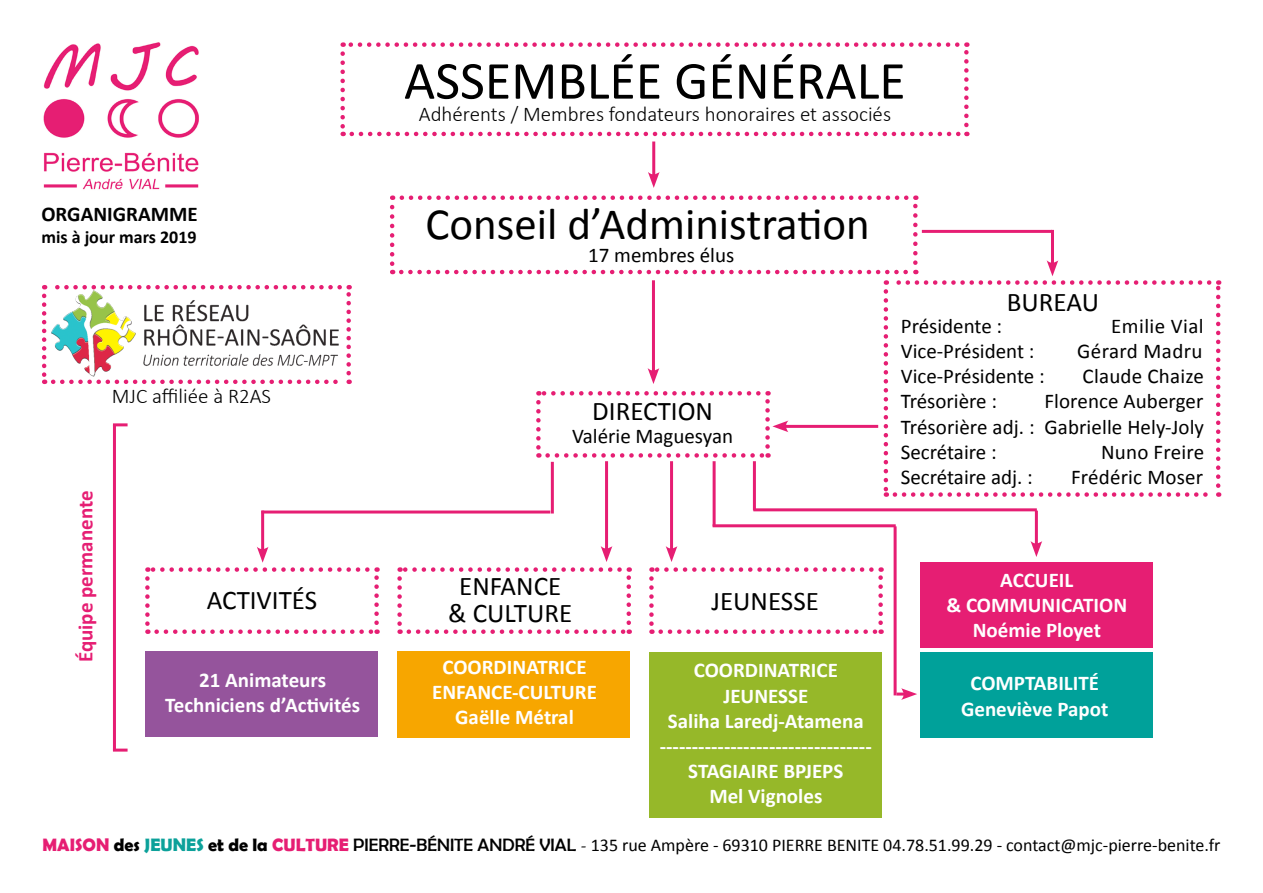
<style>
.page{position:relative;width:1263px;height:893px;background:#fff}
.page>*{position:absolute;margin:0;border:0;box-sizing:border-box;transform-origin:0 0}
.t1{font:54px "Calibri";color:#000}
.t2{font:45px "Calibri";color:#000}
.t3{font:27px/27px "Calibri";color:#000;text-align:center}
.t4{font:700 21px/25.2px "Calibri";color:#fff;text-align:center}
.t5{font:21px/25.2px "Calibri";color:#000;text-align:justify}
.t6{font:300 21px "Calibri";color:#000}
.t7{font:21px "Calibri";letter-spacing:.02em;color:#000}
.t8{font:700 21px "Calibri";color:#e61e73}
.t9{font:700 21px "Calibri";color:#000}
.t10{font:18px "Calibri";color:#000}
.t11{font:700 18px "Calibri";color:#000}
.s1{font-family:"Berlin Sans FB Demi";font-weight:700;color:#e61e73}
.s2{font-family:"Berlin Sans FB Demi";font-weight:700}
.s3{font-family:"Berlin Sans FB Demi";font-weight:700;color:#0ca19a}
.s4{font-family:"Berlin Sans FB"}
.s5{font-family:"Minion Pro"}
</style>
<div class="page">
<img style="left:43px;top:42px;width:156px;height:148px">
<svg style="left:340px;top:54px;width:5px;height:82px"></svg>
<svg style="left:352px;top:132px;width:615px;height:4px"></svg>
<svg style="left:964px;top:42px;width:5px;height:83px"></svg>
<svg style="left:343px;top:42px;width:614px;height:5px"></svg>
<svg style="left:884px;top:291px;width:4px;height:206px"></svg>
<svg style="left:895px;top:492px;width:324px;height:5px"></svg>
<svg style="left:1216px;top:280px;width:4px;height:206px"></svg>
<img style="left:51px;top:291px;width:298px;height:86px">
<svg style="left:42px;top:296px;width:4px;height:88px"></svg>
<svg style="left:53px;top:380px;width:297px;height:4px"></svg>
<svg style="left:346px;top:285px;width:5px;height:88px"></svg>
<svg style="left:44px;top:285px;width:296px;height:4px"></svg>
<svg style="left:536px;top:402px;width:5px;height:56px"></svg>
<svg style="left:547px;top:453px;width:221px;height:5px"></svg>
<svg style="left:538px;top:391px;width:220px;height:5px"></svg>
<svg style="left:145px;top:578px;width:5px;height:56px"></svg>
<svg style="left:157px;top:629px;width:221px;height:5px"></svg>
<svg style="left:374px;top:567px;width:5px;height:56px"></svg>
<svg style="left:397px;top:578px;width:5px;height:56px"></svg>
<svg style="left:409px;top:629px;width:221px;height:5px"></svg>
<svg style="left:626px;top:567px;width:5px;height:56px"></svg>
<svg style="left:649px;top:578px;width:5px;height:56px"></svg>
<svg style="left:661px;top:629px;width:221px;height:5px"></svg>
<svg style="left:878px;top:567px;width:5px;height:56px"></svg>
<div style="left:145px;top:651px;width:233px;height:86px;background:#95549c"></div>
<div style="left:398px;top:651px;width:232px;height:87px;background:#f7a600"></div>
<div style="left:649px;top:653px;width:233px;height:165px;background:#96b829"></div>
<div style="left:920px;top:562px;width:233px;height:86px;background:#e61e73"></div>
<div style="left:920px;top:653px;width:233px;height:85px;background:#00a19a"></div>
<hr style="left:113px;top:425px;width:3px;height:325px;background:#e61e73">
<hr style="left:113px;top:423px;width:15px;height:3px;background:#e61e73">
<hr style="left:113px;top:749px;width:15px;height:3px;background:#e61e73">
<hr style="left:652px;top:142px;width:3px;height:36px;background:#e61e73">
<svg style="left:648px;top:172px;width:12px;height:16px"></svg>
<hr style="left:652px;top:280px;width:3px;height:94px;background:#e61e73">
<svg style="left:648px;top:368px;width:11px;height:16px"></svg>
<svg style="left:390px;top:195px;width:819px;height:90px"></svg>
<hr style="left:922px;top:230px;width:130px;height:3px;background:#e61e73">
<hr style="left:783px;top:425px;width:95px;height:3px;background:#e61e73">
<svg style="left:765px;top:391px;width:23px;height:56px"></svg>
<hr style="left:753px;top:461px;width:3px;height:49px;background:#e61e73">
<hr style="left:1035px;top:511px;width:3px;height:36px;background:#e61e73">
<svg style="left:1030px;top:541px;width:12px;height:16px"></svg>
<hr style="left:753px;top:508px;width:284px;height:3px;background:#e61e73">
<hr style="left:713px;top:461px;width:3px;height:65px;background:#e61e73">
<svg style="left:896px;top:688px;width:21px;height:12px"></svg>
<hr style="left:893px;top:526px;width:3px;height:169px;background:#e61e73">
<hr style="left:713px;top:524px;width:183px;height:3px;background:#e61e73">
<hr style="left:670px;top:461px;width:3px;height:91px;background:#e61e73">
<svg style="left:651px;top:546px;width:220px;height:26px"></svg>
<hr style="left:605px;top:461px;width:3px;height:91px;background:#e61e73">
<svg style="left:400px;top:546px;width:220px;height:26px"></svg>
<hr style="left:551px;top:462px;width:3px;height:51px;background:#e61e73">
<hr style="left:261px;top:510px;width:289px;height:3px;background:#e61e73">
<hr style="left:261px;top:511px;width:3px;height:41px;background:#e61e73">
<svg style="left:147px;top:547px;width:220px;height:25px"></svg>
<h1 class="t1" style="left:404px;top:47px;width:503px">ASSEMBLÉE GÉNÉRALE</h1>
<p class="t6" style="left:419px;top:101px;width:474px">Adhérents / Membres fondateurs honoraires et associés</p>
<p class="t9" style="left:41px;top:201px;width:158px">ORGANIGRAMME</p>
<p class="t11" style="left:41px;top:225px;width:157px">mis à jour mars 2019</p>
<p class="t6" style="left:112px;top:383px;width:161px">MJC affiliée à R2AS</p>
<h2 class="t2" style="left:425px;top:195px;width:446px">Conseil d’Administration</h2>
<p class="t5" style="left:588px;top:242px;width:148px">17 membres élus</p>
<p class="t3" style="left:592px;top:398px;width:122px">DIRECTION</p>
<p class="t5" style="left:572px;top:424px;width:162px">Valérie Maguesyan</p>
<p class="t8" style="left:72px;top:662px;width:173px;rotate:-90deg">Équipe permanente</p>
<p class="t3" style="left:207px;top:587px;width:112px">ACTIVITÉS</p>
<p class="t3" style="left:448px;top:573px;width:125px">ENFANCE &amp; CULTURE</p>
<p class="t3" style="left:711px;top:588px;width:109px">JEUNESSE</p>
<p class="t4" style="left:165px;top:667px;width:196px">21 Animateurs<br>Techniciens d’Activités</p>
<p class="t4" style="left:432px;top:654px;width:166px">COORDINATRICE<br>ENFANCE-CULTURE<br>Gaëlle Métral</p>
<p class="t4" style="left:660px;top:658px;width:214px">COORDINATRICE<br>JEUNESSE<br>Saliha Laredj-Atamena ---------------------------------<br>STAGIAIRE BPJEPS<br>Mel Vignoles</p>
<p class="t3" style="left:1007px;top:288px;width:94px">BUREAU</p>
<p class="t5" style="left:901px;top:313px;width:103px">Présidente :</p>
<p class="t7" style="left:1111px;top:313px;width:94px">Emilie Vial</p>
<p class="t5" style="left:901px;top:338px;width:135px">Vice-Président :</p>
<p class="t7" style="left:1077px;top:338px;width:127px">Gérard Madru</p>
<p class="t5" style="left:901px;top:364px;width:145px">Vice-Présidente :</p>
<p class="t5" style="left:1083px;top:364px;width:123px">Claude Chaize</p>
<p class="t5" style="left:901px;top:389px;width:98px">Trésorière :</p>
<p class="t5" style="left:901px;top:389px;width:305px;text-indent:144px">Florence Auberger Trésorière adj. : Gabrielle Hely-Joly Secrétaire :</p>
<p class="t5" style="left:1101px;top:439px;width:105px">Nuno Freire</p>
<p class="t5" style="left:901px;top:464px;width:134px">Secrétaire adj. :</p>
<p class="t5" style="left:1071px;top:464px;width:134px">Frédéric Moser</p>
<p class="t4" style="left:946px;top:567px;width:182px">ACCUEIL<br>&amp; COMMUNICATION<br>Noémie Ployet</p>
<p class="t4" style="left:961px;top:671px;width:149px">COMPTABILITÉ<br>Geneviève Papot</p>
<p class="t10" style="left:43px;top:833px;width:1179px"><span class="s1">MAISON</span> <span class="s2">des</span> <span class="s3">JEUNES</span> <span class="s2">et de la</span> <span class="s1">CULTURE</span> <span class="s4">PIERRE-BÉNITE ANDRÉ VIAL</span> <span class="s5">-</span> 135 rue Ampère - 69310 PIERRE BENITE 04.78.51.99.29 - contact@mjc-pierre-benite.fr</p>
</div>
